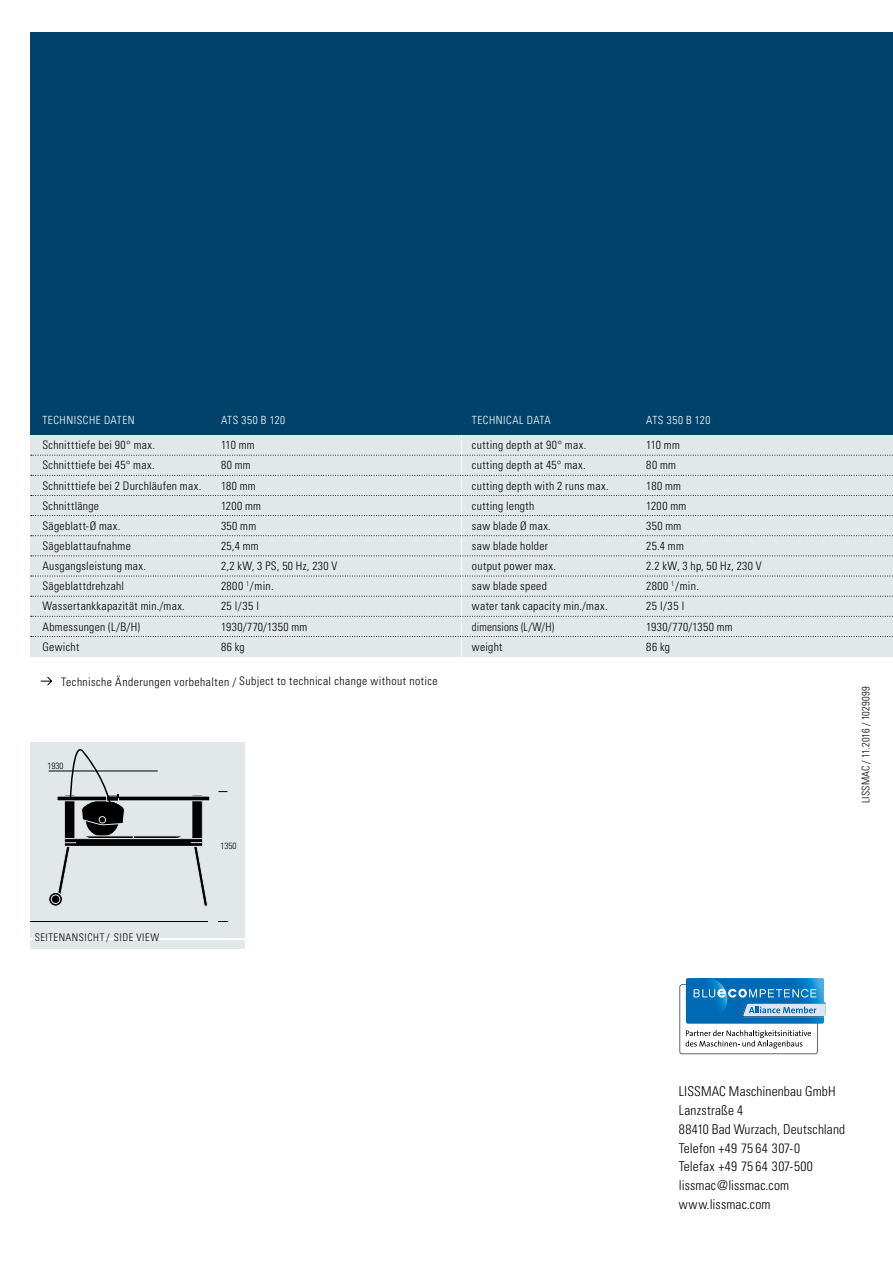
<style>
.page{position:relative;width:893px;height:1263px;background:#fff}
.page>*{position:absolute;margin:0;border:0;box-sizing:border-box;transform-origin:0 0}
.t1{font:300 condensed 13.5px/18.8px "Univers";letter-spacing:.01em;color:#000}
.t2{font:300 condensed 11.7px/20.1px "Univers";letter-spacing:.03em;color:#000}
.t3{font:300 condensed 11.25px "Univers";letter-spacing:.045em;color:#fff}
.t4{font:300 condensed 10.5px "Univers";letter-spacing:.015em;color:#000}
.t5{font:300 condensed 10.5px "Univers";letter-spacing:.04em;color:#000}
.t6{font:300 condensed 9px "Univers";color:#000}
</style>
<div class="page">
<div style="left:31px;top:435px;width:430px;height:222px;background:#e2e7ea"></div>
<div style="left:463px;top:435px;width:430px;height:222px;background:#e2e7ea"></div>
<div style="left:31px;top:32px;width:862px;height:403px;background:#00426a"></div>
<svg style="left:31px;top:475px;width:862px;height:1px"></svg>
<svg style="left:31px;top:455px;width:862px;height:1px"></svg>
<div style="left:31px;top:742px;width:214px;height:196px;background:#e2e7ea"></div>
<div style="left:31px;top:940px;width:214px;height:8px;background:#e2e7ea"></div>
<hr style="left:49px;top:771px;width:109px;height:1px;background:#000">
<div style="left:64px;top:795px;width:11px;height:44px;background:#000"></div>
<div style="left:64px;top:795px;width:11px;height:44px;border:1px solid #e2e7ea"></div>
<div style="left:192px;top:795px;width:10px;height:44px;background:#000"></div>
<div style="left:192px;top:795px;width:11px;height:44px;border:1px solid #e2e7ea"></div>
<div style="left:85px;top:803px;width:34px;height:34px;background:#000;border-radius:50%"></div>
<div style="left:85px;top:802px;width:35px;height:35px;border:1px solid #e2e7ea;border-radius:50%"></div>
<div style="left:64px;top:838px;width:139px;height:8px;background:#000"></div>
<div style="left:64px;top:838px;width:139px;height:9px;border:1px solid #e2e7ea"></div>
<svg style="left:49px;top:892px;width:13px;height:14px"></svg>
<div style="left:49px;top:892px;width:14px;height:14px;border:1px solid #e2e7ea;border-radius:50%"></div>
<div style="left:51px;top:895px;width:9px;height:8px;background:#000;border-radius:50%"></div>
<div style="left:51px;top:895px;width:9px;height:9px;border:1px solid #e2e7ea;border-radius:50%"></div>
<svg style="left:57px;top:842px;width:19px;height:54px"></svg>
<svg style="left:191px;top:842px;width:17px;height:64px"></svg>
<div style="left:57px;top:796px;width:153px;height:5px;background:#000"></div>
<svg style="left:84px;top:835px;width:98px;height:4px"></svg>
<hr style="left:31px;top:922px;width:177px;height:1px;background:#000">
<svg style="left:69px;top:748px;width:56px;height:77px"></svg>
<svg style="left:31px;top:596px;width:862px;height:1px"></svg>
<svg style="left:31px;top:616px;width:862px;height:1px"></svg>
<svg style="left:31px;top:636px;width:862px;height:1px"></svg>
<svg style="left:31px;top:535px;width:862px;height:1px"></svg>
<svg style="left:31px;top:515px;width:862px;height:1px"></svg>
<svg style="left:31px;top:495px;width:862px;height:1px"></svg>
<svg style="left:31px;top:555px;width:862px;height:1px"></svg>
<svg style="left:31px;top:576px;width:862px;height:1px"></svg>
<svg style="left:680px;top:978px;width:145px;height:76px"></svg>
<svg style="left:40px;top:676px;width:13px;height:10px"></svg>
<p class="t3" style="left:42px;top:414px;width:94px">TECHNISCHE DATEN</p>
<p class="t2" style="left:42px;top:435px;width:160px">Schnitttiefe bei 90° max.<br>Schnitttiefe bei 45° max.<br>Schnitttiefe bei 2 Durchläufen max.<br>Schnittlänge<br>Sägeblatt-Ø max.<br>Sägeblattaufnahme<br>Ausgangsleistung max.<br>Sägeblattdrehzahl<br>Wassertankkapazität min./max.<br>Abmessungen (L/B/H)<br>Gewicht</p>
<p class="t3" style="left:221px;top:414px;width:66px">ATS 350 B 120</p>
<p class="t3" style="left:646px;top:414px;width:66px">ATS 350 B 120</p>
<p class="t3" style="left:472px;top:414px;width:80px">TECHNICAL DATA</p>
<p class="t2" style="left:221px;top:435px;width:118px">110 mm<br>80 mm<br>180 mm<br>1200 mm<br>350 mm<br>25,4 mm<br>2,2 kW, 3 PS, 50 Hz, 230 V<br>2800 <sup>1</sup>/min.<br>25 l/35 l<br>1930/770/1350 mm<br>86 kg</p>
<p class="t2" style="left:472px;top:435px;width:138px">cutting depth at 90° max. cutting depth at 45° max. cutting depth with 2 runs max. cutting length<br>saw blade Ø max.<br>saw blade holder<br>output power max.<br>saw blade speed<br>water tank capacity min./max. dimensions (L/W/H)<br>weight</p>
<p class="t2" style="left:646px;top:435px;width:117px">110 mm<br>80 mm<br>180 mm<br>1200 mm<br>350 mm<br>25.4 mm<br>2.2 kW, 3 hp, 50 Hz, 230 V<br>2800 <sup>1</sup>/min.<br>25 l/35 l<br>1930/770/1350 mm<br>86 kg</p>
<p class="t2" style="left:61px;top:671px;width:378px">Technische Änderungen vorbehalten / Subject to technical change without notice</p>
<p class="t6" style="left:48px;top:760px;width:17px">1930</p>
<p class="t5" style="left:35px;top:930px;width:126px">SEITENANSICHT / SIDE VIEW</p>
<p class="t6" style="left:220px;top:840px;width:17px">1350</p>
<p class="t4" style="left:859px;top:803px;width:118px;rotate:-90deg">LISSMAC / 11.2016 / 1029099</p>
<p class="t1" style="left:679px;top:1082px;width:168px">LISSMAC Maschinenbau GmbH<br>Lanzstraße 4<br>88410 Bad Wurzach, Deutschland<br>Telefon +49 75 64 307-0<br>Telefax +49 75 64 307-500 lissmac@lissmac.com www.lissmac.com</p>
</div>
